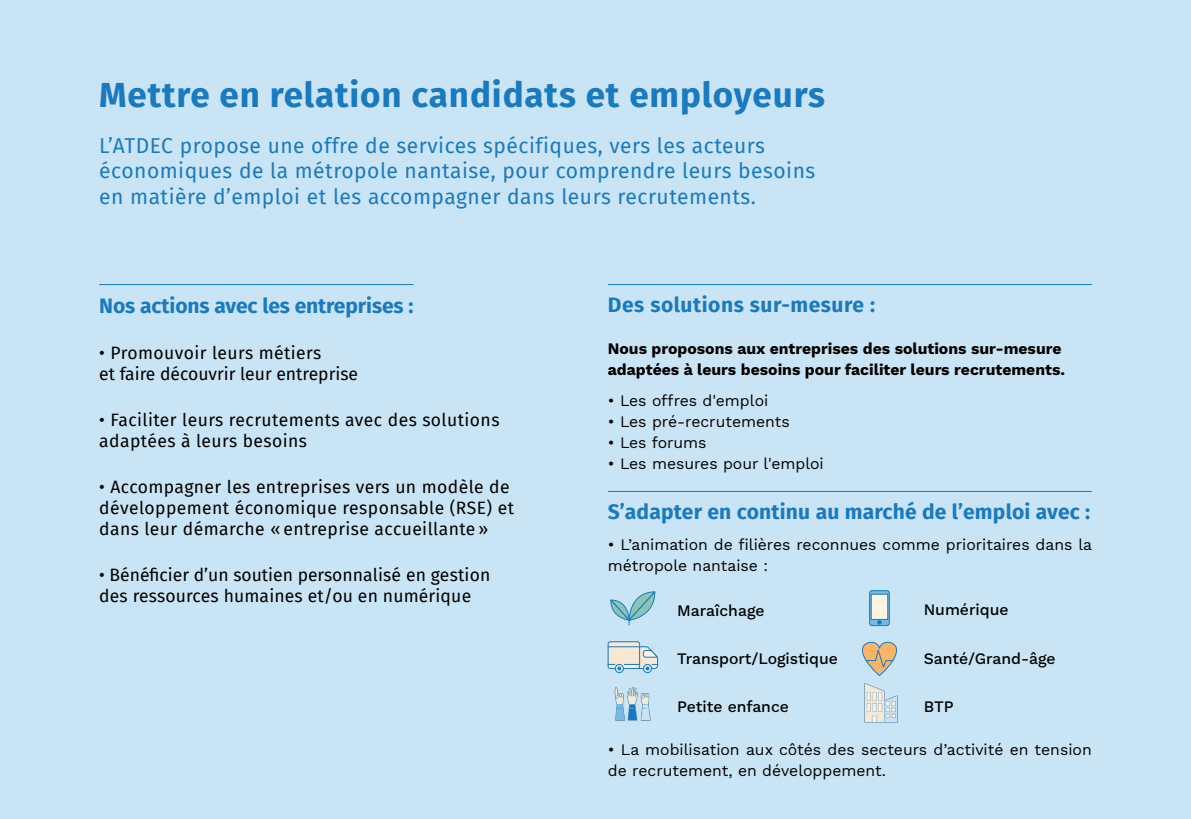
<style>
.page{position:relative;width:1191px;height:819px;background:#c9e4f4}
.page>*{position:absolute;margin:0;border:0;box-sizing:border-box;transform-origin:0 0}
.t1{font:700 35px "Fira Sans";letter-spacing:.025em;color:#1a7abf}
.t2{font:21px/25.2px "Fira Sans";letter-spacing:.025em;color:#1a7abf}
.t3{font:700 21px "Fira Sans";letter-spacing:.01em;color:#1a7abf}
.t4{font:17.5px/21px "Fira Sans";letter-spacing:.025em;color:#000}
.t5{font:17.5px/21px "Fira Sans";color:#000}
.t6{font:15.75px/21px "Work Sans";color:#000}
</style>
<div class="page">
<hr style="left:608px;top:284px;width:483px;height:1px;background:#1a7abf">
<hr style="left:99px;top:284px;width:314px;height:1px;background:#1a7abf">
<hr style="left:608px;top:491px;width:483px;height:1px;background:#1a7abf">
<svg style="left:610px;top:591px;width:46px;height:34px"></svg>
<div style="left:643px;top:664px;width:9px;height:8px;border:1px solid #1a7abf;border-radius:50%"></div>
<div style="left:608px;top:641px;width:31px;height:27px;background:#f7e7d3;border-radius:2px"></div>
<div style="left:608px;top:641px;width:32px;height:27px;border:1px solid #1a7abf;border-radius:2px"></div>
<div style="left:615px;top:664px;width:8px;height:8px;border:1px solid #1a7abf;border-radius:50%"></div>
<svg style="left:608px;top:646px;width:50px;height:24px"></svg>
<svg style="left:862px;top:641px;width:35px;height:35px"></svg>
<svg style="left:869px;top:590px;width:20px;height:35px"></svg>
<div style="left:869px;top:590px;width:20px;height:35px;border:1px solid #1a7abf;border-radius:2px"></div>
<svg style="left:877px;top:620px;width:4px;height:4px"></svg>
<div style="left:871px;top:594px;width:17px;height:25px;background:#fff3e3;border:1px solid #1a7abf"></div>
<img style="left:864px;top:683px;width:34px;height:40px">
<img style="left:614px;top:686px;width:37px;height:35px">
<h1 class="t1" style="left:99px;top:65px;width:727px">Mettre en relation candidats et employeurs</h1>
<h2 class="t2" style="left:99px;top:133px;width:717px">L’ATDEC propose une offre de services spécifiques, vers les acteurs économiques de la métropole nantaise, pour comprendre leurs besoins en matière d’emploi et les accompagner dans leurs recrutements.</h2>
<h2 class="t3" style="left:99px;top:288px;width:316px">Nos actions avec les entreprises :</h2>
<p class="t5" style="left:99px;top:342px;width:260px">• Promouvoir leurs métiers<br>et faire découvrir leur entreprise</p>
<p class="t4" style="left:99px;top:409px;width:402px">• Faciliter leurs recrutements avec des solutions adaptées à leurs besoins</p>
<p class="t4" style="left:99px;top:475px;width:416px">• Accompagner les entreprises vers un modèle de développement économique responsable (RSE) et dans leur démarche « entreprise accueillante »</p>
<p class="t4" style="left:99px;top:563px;width:392px">• Bénéficier d’un soutien personnalisé en gestion des ressources humaines et/ou en numérique</p>
<h2 class="t3" style="left:608px;top:287px;width:269px">Des solutions sur-mesure :</h2>
<p class="t6" style="left:608px;top:337px;width:458px">Nous proposons aux entreprises des solutions sur-mesure adaptées à leurs besoins pour faciliter leurs recrutements.</p>
<p class="t6" style="left:608px;top:389px;width:162px">• Les offres d'emploi</p>
<p class="t6" style="left:608px;top:410px;width:183px">• Les pré-recrutements</p>
<p class="t6" style="left:608px;top:431px;width:100px">• Les forums</p>
<p class="t6" style="left:608px;top:452px;width:217px">• Les mesures pour l'emploi</p>
<h2 class="t3" style="left:608px;top:494px;width:484px">S’adapter en continu au marché de l’emploi avec :</h2>
<p class="t6" style="left:608px;top:533px;width:486px">• L’animation de filières reconnues comme prioritaires dans la métropole nantaise :</p>
<p class="t6" style="left:677px;top:599px;width:89px">Maraîchage</p>
<p class="t6" style="left:923px;top:599px;width:86px">Numérique</p>
<p class="t6" style="left:677px;top:648px;width:162px">Transport/Logistique</p>
<p class="t6" style="left:923px;top:647px;width:133px">Santé/Grand-âge</p>
<p class="t6" style="left:677px;top:695px;width:113px">Petite enfance</p>
<p class="t6" style="left:923px;top:695px;width:31px">BTP</p>
<p class="t6" style="left:608px;top:738px;width:485px">• La mobilisation aux côtés des secteurs d’activité en tension de recrutement, en développement.</p>
</div>
